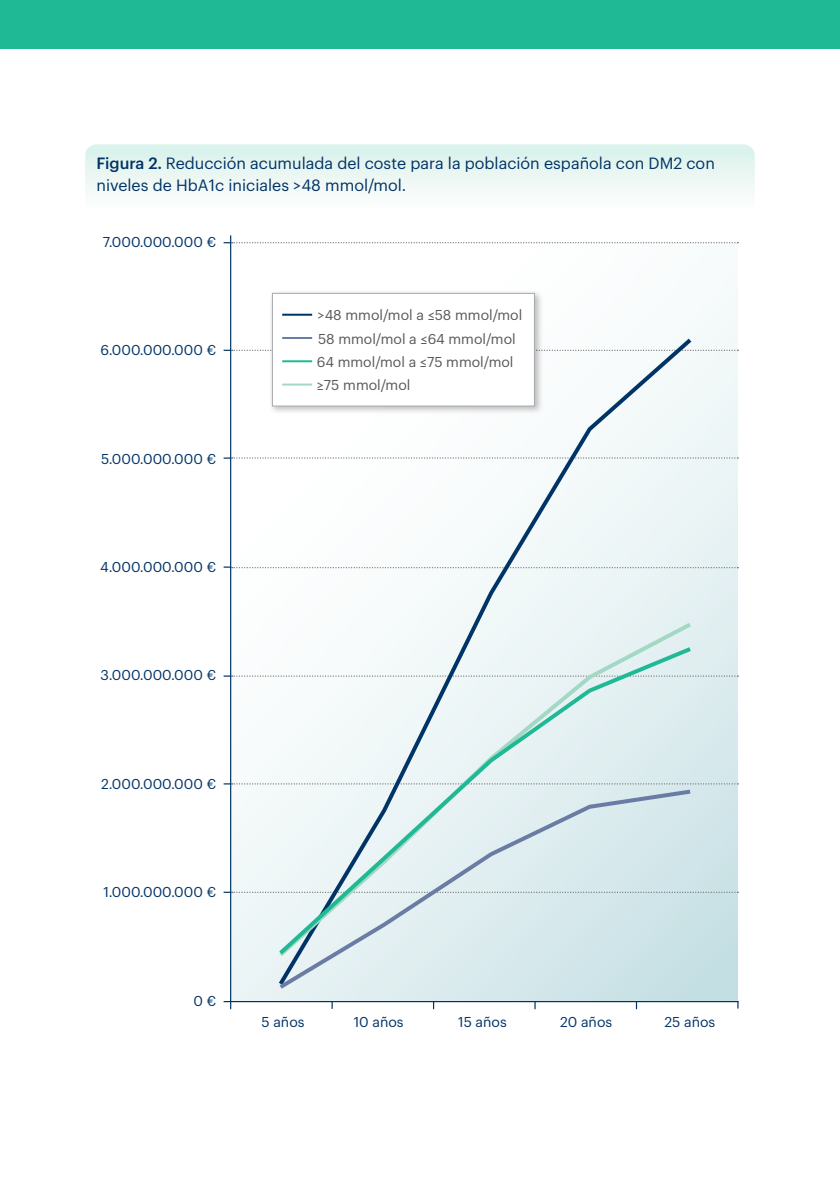
<style>
.page{position:relative;width:840px;height:1191px;background:#fff}
.page>*{position:absolute;margin:0;border:0;box-sizing:border-box;transform-origin:0 0}
.t1{font:16px/22px "Graphik";color:#036}
.t2{font:14px "Graphik";color:#036}
.t3{font:14px "Graphik";color:#57585a}
.s1{font-weight:500}
</style>
<div class="page">
<svg style="left:231px;top:243px;width:506px;height:758px"></svg>
<svg style="left:223px;top:242px;width:515px;height:1px"></svg>
<hr style="left:230px;top:235px;width:1px;height:774px;background:#036">
<svg style="left:223px;top:350px;width:515px;height:1px"></svg>
<svg style="left:223px;top:457px;width:515px;height:2px"></svg>
<svg style="left:223px;top:566px;width:515px;height:2px"></svg>
<svg style="left:223px;top:675px;width:515px;height:1px"></svg>
<svg style="left:223px;top:783px;width:515px;height:1px"></svg>
<svg style="left:223px;top:891px;width:515px;height:2px"></svg>
<hr style="left:223px;top:1001px;width:515px;height:1px;background:#036">
<svg style="left:275px;top:334px;width:420px;height:655px"></svg>
<svg style="left:275px;top:619px;width:420px;height:341px"></svg>
<svg style="left:275px;top:958px;width:419px;height:34px;background:#d4e6ea"></svg>
<svg style="left:85px;top:144px;width:669px;height:48px"></svg>
<div style="left:268px;top:289px;width:275px;height:126px;background:#231f20;opacity:.3"></div>
<div style="left:272px;top:293px;width:262px;height:113px;background:#fff;border:1px solid #a8a9ad"></div>
<hr style="left:282px;top:360px;width:30px;height:2px;background:#20b995">
<hr style="left:282px;top:383px;width:30px;height:2px;background:#a3d8c5">
<hr style="left:282px;top:314px;width:30px;height:2px;background:#036">
<hr style="left:282px;top:337px;width:30px;height:2px;background:#6a7ca3">
<div style="left:0;top:0;width:839px;height:48px;background:#20b995"></div>
<svg style="left:275px;top:644px;width:420px;height:314px"></svg>
<p class="t1" style="left:96px;top:151px;width:619px"><span class="s1">Figura 2.</span> Reducción acumulada del coste para la población española con DM2 con niveles de HbA1c iniciales &gt;48 mmol/mol.</p>
<p class="t2" style="left:103px;top:231px;width:115px">7.000.000.000 €</p>
<p class="t2" style="left:100px;top:340px;width:117px">6.000.000.000 €</p>
<p class="t2" style="left:101px;top:448px;width:116px">5.000.000.000 €</p>
<p class="t2" style="left:100px;top:556px;width:117px">4.000.000.000 €</p>
<p class="t2" style="left:100px;top:665px;width:117px">3.000.000.000 €</p>
<p class="t2" style="left:101px;top:773px;width:116px">2.000.000.000 €</p>
<p class="t2" style="left:103px;top:881px;width:114px">1.000.000.000 €</p>
<p class="t2" style="left:193px;top:990px;width:24px">0 €</p>
<p class="t3" style="left:317px;top:305px;width:206px">&gt;48 mmol/mol a ≤58 mmol/mol</p>
<p class="t3" style="left:318px;top:328px;width:199px">58 mmol/mol a ≤64 mmol/mol</p>
<p class="t3" style="left:317px;top:351px;width:198px">64 mmol/mol a ≤75 mmol/mol</p>
<p class="t3" style="left:317px;top:375px;width:95px">≥75 mmol/mol</p>
<p class="t2" style="left:261px;top:1011px;width:45px">5 años</p>
<p class="t2" style="left:353px;top:1011px;width:51px">10 años</p>
<p class="t2" style="left:458px;top:1011px;width:50px">15 años</p>
<p class="t2" style="left:559px;top:1011px;width:54px">20 años</p>
<p class="t2" style="left:664px;top:1011px;width:52px">25 años</p>
</div>
